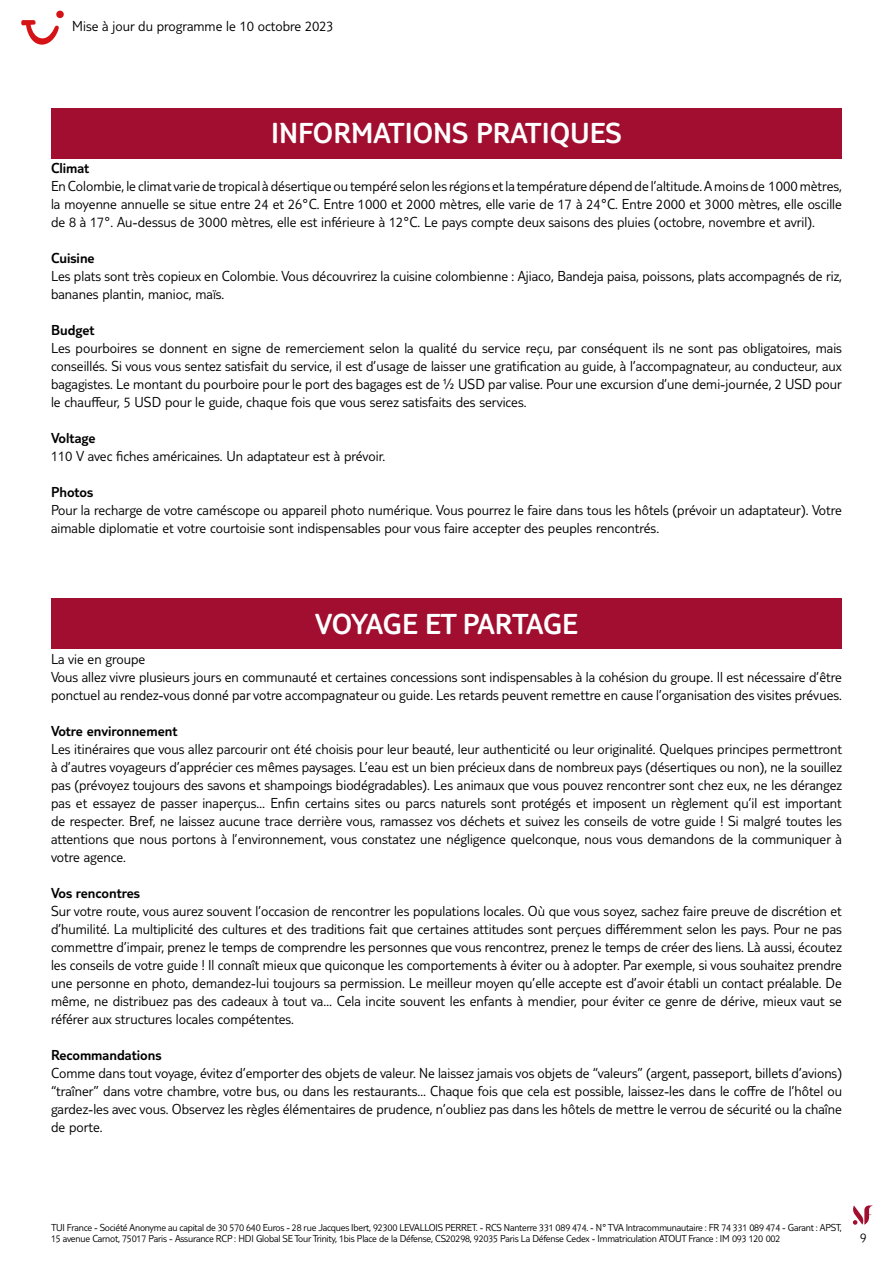
<style>
.page{position:relative;width:893px;height:1263px;background:#fff}
.page>*{position:absolute;margin:0;border:0;box-sizing:border-box;transform-origin:0 0}
.t1{font:300 30px "TUI Type";color:#fff}
.t2{font:300 15px/18px "TUI Type";color:#000;text-align:justify}
.t3{font:300 15px "TUI Type";color:#000}
.t4{font:300 13.5px "TUI Type";color:#000}
.t5{font:300 10.5px/10.5px "TUI Type";letter-spacing:-.02em;color:#000}
</style>
<div class="page">
<svg style="left:853px;top:1205px;width:20px;height:20px"></svg>
<div style="left:51px;top:108px;width:791px;height:51px;background:#a10e2f"></div>
<div style="left:51px;top:598px;width:791px;height:51px;background:#a10e2f"></div>
<svg style="left:21px;top:20px;width:38px;height:25px"></svg>
<div style="left:56px;top:11px;width:8px;height:7px;background:#d51317;border-radius:50%"></div>
<p class="t2" style="left:72px;top:17px;width:263px">Mise à jour du programme le 10 octobre 2023</p>
<h1 class="t1" style="left:271px;top:116px;width:352px">INFORMATIONS PRATIQUES</h1>
<p class="t3" style="left:51px;top:160px;width:40px">Climat</p>
<p class="t2" style="left:51px;top:177px;width:792px">En Colombie, le climat varie de tropical à désertique ou tempéré selon les régions et la température dépend de l’altitude. A moins de 1000 mètres, la moyenne annuelle se situe entre 24 et 26°C. Entre 1000 et 2000 mètres, elle varie de 17 à 24°C. Entre 2000 et 3000 mètres, elle oscille de 8 à 17°. Au-dessus de 3000 mètres, elle est inférieure à 12°C. Le pays compte deux saisons des pluies (octobre, novembre et avril).</p>
<p class="t3" style="left:51px;top:250px;width:45px">Cuisine</p>
<p class="t2" style="left:51px;top:267px;width:792px">Les plats sont très copieux en Colombie. Vous découvrirez la cuisine colombienne : Ajiaco, Bandeja paisa, poissons, plats accompagnés de riz, bananes plantin, manioc, maïs.</p>
<p class="t3" style="left:51px;top:322px;width:45px">Budget</p>
<p class="t2" style="left:51px;top:339px;width:792px">Les pourboires se donnent en signe de remerciement selon la qualité du service reçu, par conséquent ils ne sont pas obligatoires, mais conseillés. Si vous vous sentez satisfait du service, il est d’usage de laisser une gratification au guide, à l’accompagnateur, au conducteur, aux bagagistes. Le montant du pourboire pour le port des bagages est de ½ USD par valise. Pour une excursion d’une demi-journée, 2 USD pour le chauffeur, 5 USD pour le guide, chaque fois que vous serez satisfaits des services.</p>
<p class="t3" style="left:51px;top:430px;width:46px">Voltage</p>
<p class="t2" style="left:51px;top:447px;width:336px">110 V avec fiches américaines. Un adaptateur est à prévoir.</p>
<p class="t3" style="left:51px;top:484px;width:44px">Photos</p>
<p class="t2" style="left:51px;top:501px;width:792px">Pour la recharge de votre caméscope ou appareil photo numérique. Vous pourrez le faire dans tous les hôtels (prévoir un adaptateur). Votre aimable diplomatie et votre courtoisie sont indispensables pour vous faire accepter des peuples rencontrés.</p>
<h1 class="t1" style="left:315px;top:606px;width:264px">VOYAGE ET PARTAGE</h1>
<p class="t2" style="left:51px;top:649px;width:792px;text-align:left">La vie en groupe<br>Vous allez vivre plusieurs jours en communauté et certaines concessions sont indispensables à la cohésion du groupe. Il est nécessaire d’être ponctuel au rendez-vous donné par votre accompagnateur ou guide. Les retards peuvent remettre en cause l’organisation des visites prévues.</p>
<p class="t3" style="left:51px;top:722px;width:128px">Votre environnement</p>
<p class="t2" style="left:51px;top:739px;width:792px">Les itinéraires que vous allez parcourir ont été choisis pour leur beauté, leur authenticité ou leur originalité. Quelques principes permettront à d’autres voyageurs d’apprécier ces mêmes paysages. L’eau est un bien précieux dans de nombreux pays (désertiques ou non), ne la souillez pas (prévoyez toujours des savons et shampoings biodégradables). Les animaux que vous pouvez rencontrer sont chez eux, ne les dérangez pas et essayez de passer inaperçus… Enfin certains sites ou parcs naturels sont protégés et imposent un règlement qu’il est important de respecter. Bref, ne laissez aucune trace derrière vous, ramassez vos déchets et suivez les conseils de votre guide ! Si malgré toutes les attentions que nous portons à l’environnement, vous constatez une négligence quelconque, nous vous demandons de la communiquer à votre agence.</p>
<p class="t3" style="left:51px;top:884px;width:90px">Vos rencontres</p>
<p class="t2" style="left:51px;top:901px;width:792px">Sur votre route, vous aurez souvent l’occasion de rencontrer les populations locales. Où que vous soyez, sachez faire preuve de discrétion et d’humilité. La multiplicité des cultures et des traditions fait que certaines attitudes sont perçues différemment selon les pays. Pour ne pas commettre d’impair, prenez le temps de comprendre les personnes que vous rencontrez, prenez le temps de créer des liens. Là aussi, écoutez les conseils de votre guide ! Il connaît mieux que quiconque les comportements à éviter ou à adopter. Par exemple, si vous souhaitez prendre une personne en photo, demandez-lui toujours sa permission. Le meilleur moyen qu’elle accepte est d’avoir établi un contact préalable. De même, ne distribuez pas des cadeaux à tout va… Cela incite souvent les enfants à mendier, pour éviter ce genre de dérive, mieux vaut se référer aux structures locales compétentes.</p>
<p class="t3" style="left:51px;top:1046px;width:112px">Recommandations</p>
<p class="t2" style="left:51px;top:1063px;width:792px">Comme dans tout voyage, évitez d’emporter des objets de valeur. Ne laissez jamais vos objets de “valeurs” (argent, passeport, billets d’avions) “traîner” dans votre chambre, votre bus, ou dans les restaurants… Chaque fois que cela est possible, laissez-les dans le coffre de l’hôtel ou gardez-les avec vous. Observez les règles élémentaires de prudence, n’oubliez pas dans les hôtels de mettre le verrou de sécurité ou la chaîne de porte.</p>
<p class="t5" style="left:51px;top:1222px;width:792px">TUI France - Société Anonyme au capital de 30 570 640 Euros - 28 rue Jacques Ibert, 92300 LEVALLOIS PERRET. - RCS Nanterre 331 089 474. - N° TVA Intracommunautaire : FR 74 331 089 474 - Garant : APST,<br>15 avenue Carnot, 75017 Paris - Assurance RCP : HDI Global SE Tour Trinity, 1bis Place de la Défense, CS20298, 92035 Paris La Défense Cedex - Immatriculation ATOUT France : IM 093 120 002</p>
<p class="t4" style="left:860px;top:1229px;width:8px">9</p>
</div>
